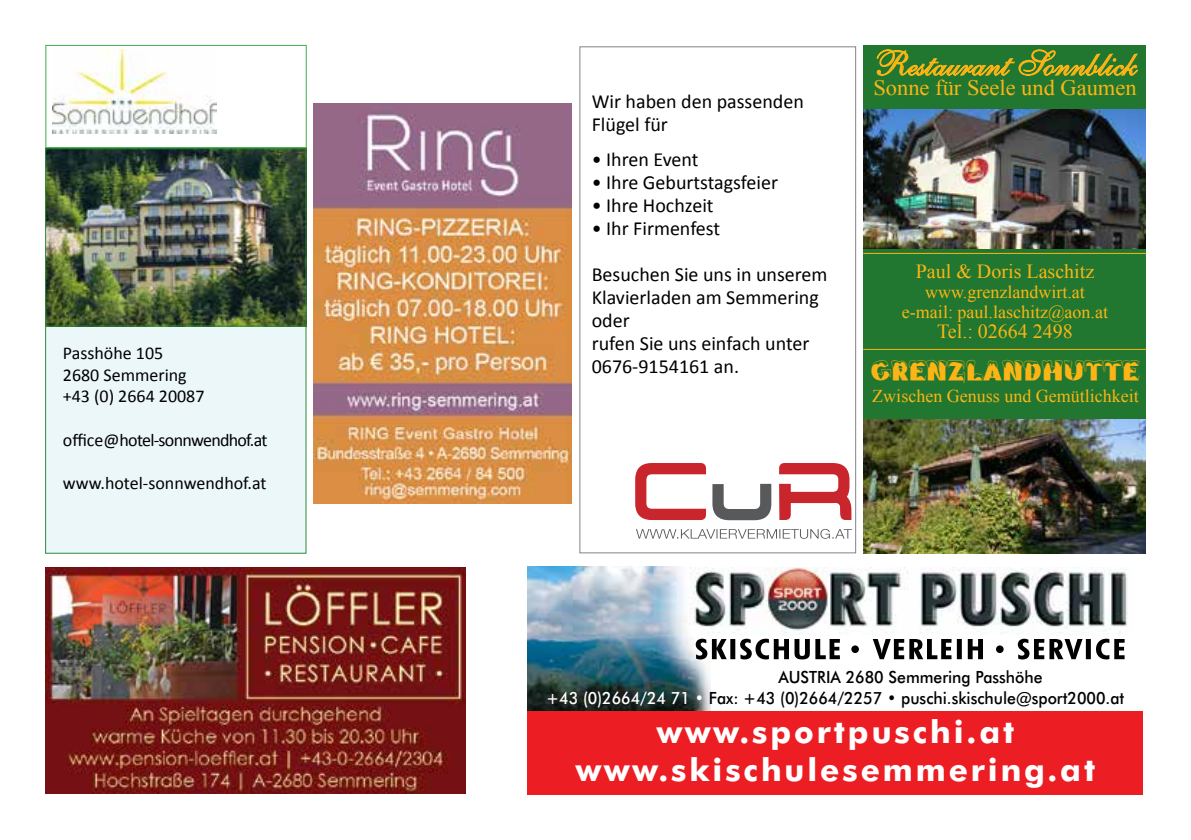
<style>
.page{position:relative;width:1191px;height:840px;background:#fff}
.page>*{position:absolute;margin:0;border:0;box-sizing:border-box;transform-origin:0 0}
.t1{font:34px "English 111 Vivace BT";color:#fcb515}
.t2{font:700 31.6px/38px "Futura Md BT";letter-spacing:.09em;color:#fff;text-align:center}
.t3{font:28px "Brrrrr";color:#fcb515}
.t4{font:22px "Times New Roman";color:#fcb515}
.t5{font:20px/23px "Calibri";color:#000}
.t6{font:20px "Times New Roman";color:#fcb515}
.t7{font:18px/20px "Times New Roman";color:#fcb515;text-align:center}
.t8{font:18px/21.6px "Calibri";color:#000}
.t9{font:18px "Calibri";letter-spacing:-.04em;color:#000}
.t10{font:16.8px "Futura Md BT";color:#000;scale:.94 1}
.s1{color:#fff}
</style>
<div class="page">
<div style="left:46px;top:323px;width:260px;height:230px;background:#ecf7fa"></div>
<div style="left:45px;top:323px;width:261px;height:230px;border:1px solid #2e8939"></div>
<div style="left:863px;top:45px;width:282px;height:508px;background:#227730"></div>
<img style="left:863px;top:109px;width:282px;height:139px">
<img style="left:863px;top:419px;width:282px;height:134px">
<svg style="left:876px;top:49px;width:262px;height:27px"></svg>
<hr style="left:863px;top:253px;width:282px;height:1px;background:#fcb515">
<hr style="left:863px;top:348px;width:282px;height:1px;background:#fcb515">
<svg style="left:636px;top:528px;width:216px;height:10px"></svg>
<svg style="left:635px;top:463px;width:71px;height:56px"></svg>
<svg style="left:712px;top:483px;width:59px;height:37px"></svg>
<svg style="left:779px;top:463px;width:72px;height:56px"></svg>
<div style="left:579px;top:46px;width:277px;height:507px;border:1px solid #828487"></div>
<img style="left:527px;top:566px;width:184px;height:145px">
<div style="left:527px;top:711px;width:615px;height:83px;background:#ed1d24"></div>
<img style="left:689px;top:567px;width:439px;height:68px">
<svg style="left:695px;top:638px;width:429px;height:21px"></svg>
<div style="left:851px;top:645px;width:8px;height:7px;background:#000;border-radius:50%"></div>
<div style="left:996px;top:645px;width:7px;height:7px;background:#000;border-radius:50%"></div>
<img style="left:45px;top:567px;width:421px;height:225px">
<img style="left:47px;top:150px;width:257px;height:174px">
<div style="left:45px;top:148px;width:261px;height:178px;border:1px solid #2e8939"></div>
<img style="left:52px;top:50px;width:164px;height:84px">
<div style="left:46px;top:45px;width:260px;height:103px;border:1px solid #41ad49"></div>
<img style="left:313px;top:103px;width:259px;height:400px">
<p class="t8" style="left:63px;top:342px;width:143px">Passhöhe 105<br>2680 Semmering +43 (0) 2664 20087</p>
<p class="t9" style="left:63px;top:428px;width:206px">office@hotel-sonnwendhof.at</p>
<p class="t8" style="left:63px;top:472px;width:205px">www.hotel-sonnwendhof.at</p>
<p class="t5" style="left:592px;top:90px;width:214px">Wir haben den passenden<br>Flügel für</p>
<p class="t5" style="left:592px;top:148px;width:108px">• Ihren Event</p>
<p class="t5" style="left:592px;top:171px;width:188px">• Ihre Geburtstagsfeier</p>
<p class="t5" style="left:592px;top:194px;width:123px">• Ihre Hochzeit</p>
<p class="t5" style="left:592px;top:217px;width:130px">• Ihr Firmenfest</p>
<p class="t5" style="left:592px;top:263px;width:237px">Besuchen Sie uns in unserem<br>Klavierladen am Semmering oder<br>rufen Sie uns einfach unter<br>0676-9154161 an.</p>
<h1 class="t1" style="left:873px;top:43px;width:265px">Restaurant Sonnblick</h1>
<p class="t4" style="left:873px;top:73px;width:264px">Sonne für Seele und Gaumen</p>
<p class="t6" style="left:916px;top:258px;width:180px">Paul &amp; Doris Laschitz</p>
<p class="t7" style="left:902px;top:282px;width:208px">www.grenzlandwirt.at e-mail: paul.laschitz@aon.at</p>
<p class="t6" style="left:937px;top:318px;width:137px">Tel.: 02664 2498</p>
<h3 class="t3" style="left:871px;top:354px;width:270px">GRENZLANDHUTTE</h3>
<p class="t7" style="left:872px;top:385px;width:268px">Zwischen Genuss und Gemütlichkeit</p>
<p class="t10" style="left:778px;top:669px;width:282px">AUSTRIA 2680 Semmering Passhöhe</p>
<p class="t10" style="left:546px;top:690px;width:616px"><span class="s1">+43 (0)2664/24 71 •</span> Fax: +43 (0)2664/2257 • puschi.skischule@sport2000.at</p>
<h2 class="t2" style="left:576px;top:715px;width:521px">www.sportpuschi.at www.skischulesemmering.at</h2>
</div>
